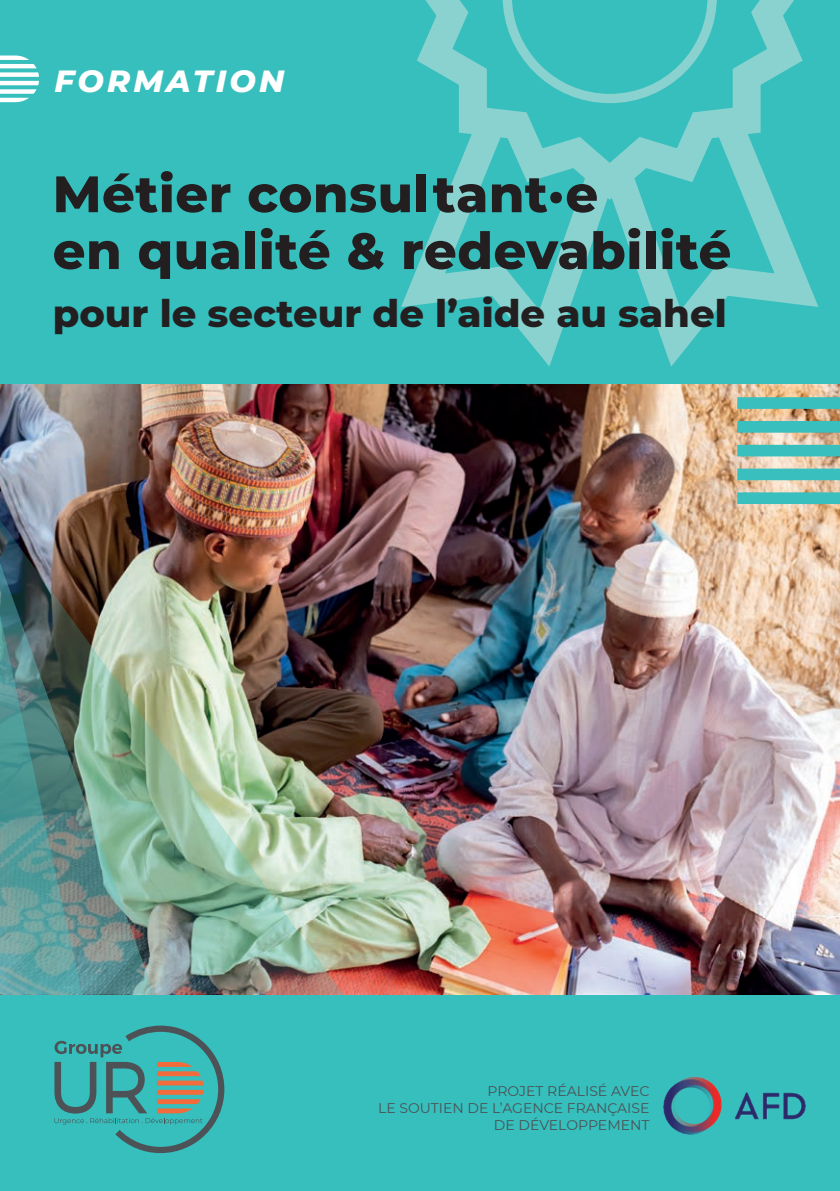
<style>
.page{position:relative;width:840px;height:1191px;background:#fff}
.page>*{position:absolute;margin:0;border:0;box-sizing:border-box;transform-origin:0 0}
.t1{font:800 51.2px/56.8px "Montserrat";letter-spacing:.01em;color:#231f20}
.t2{font:800 38.4px "Montserrat";color:#231f20}
.t3{font:italic 800 31.2px "Montserrat";letter-spacing:.1em;color:#fff}
.t4{font:14px/17px "Montserrat";color:#4c5256;text-align:right}
</style>
<div class="page">
<div style="left:0;top:0;width:839px;height:1191px;background:#36bfbd"></div>
<svg style="left:401px;top:218px;width:418px;height:149px"></svg>
<svg style="left:417px;top:0;width:386px;height:218px"></svg>
<img style="left:0;top:384px;width:839px;height:610px">
<div style="left:736px;top:397px;width:103px;height:12px;background:#38bfbe"></div>
<div style="left:736px;top:445px;width:103px;height:11px;background:#38bfbe"></div>
<div style="left:736px;top:421px;width:103px;height:12px;background:#38bfbe"></div>
<div style="left:736px;top:468px;width:103px;height:12px;background:#38bfbe"></div>
<div style="left:736px;top:492px;width:103px;height:12px;background:#38bfbe"></div>
<svg style="left:54px;top:1025px;width:170px;height:128px"></svg>
<svg style="left:0;top:397px;width:154px;height:22px;background:#928a8b"></svg>
<img style="left:0;top:419px;width:343px;height:575px">
<img style="left:663px;top:1076px;width:143px;height:59px">
<svg style="left:0;top:55px;width:39px;height:47px"></svg>
<h3 class="t3" style="left:54px;top:58px;width:231px">FORMATION</h3>
<h1 class="t1" style="left:53px;top:163px;width:679px">Métier consultant·e<br>en qualité &amp; redevabilité</h1>
<h2 class="t2" style="left:53px;top:285px;width:675px">pour le secteur de l’aide au sahel</h2>
<p class="t4" style="left:378px;top:1082px;width:272px">PROJET RÉALISÉ AVEC<br>LE SOUTIEN DE L’AGENCE FRANÇAISE<br>DE DÉVELOPPEMENT</p>
</div>
